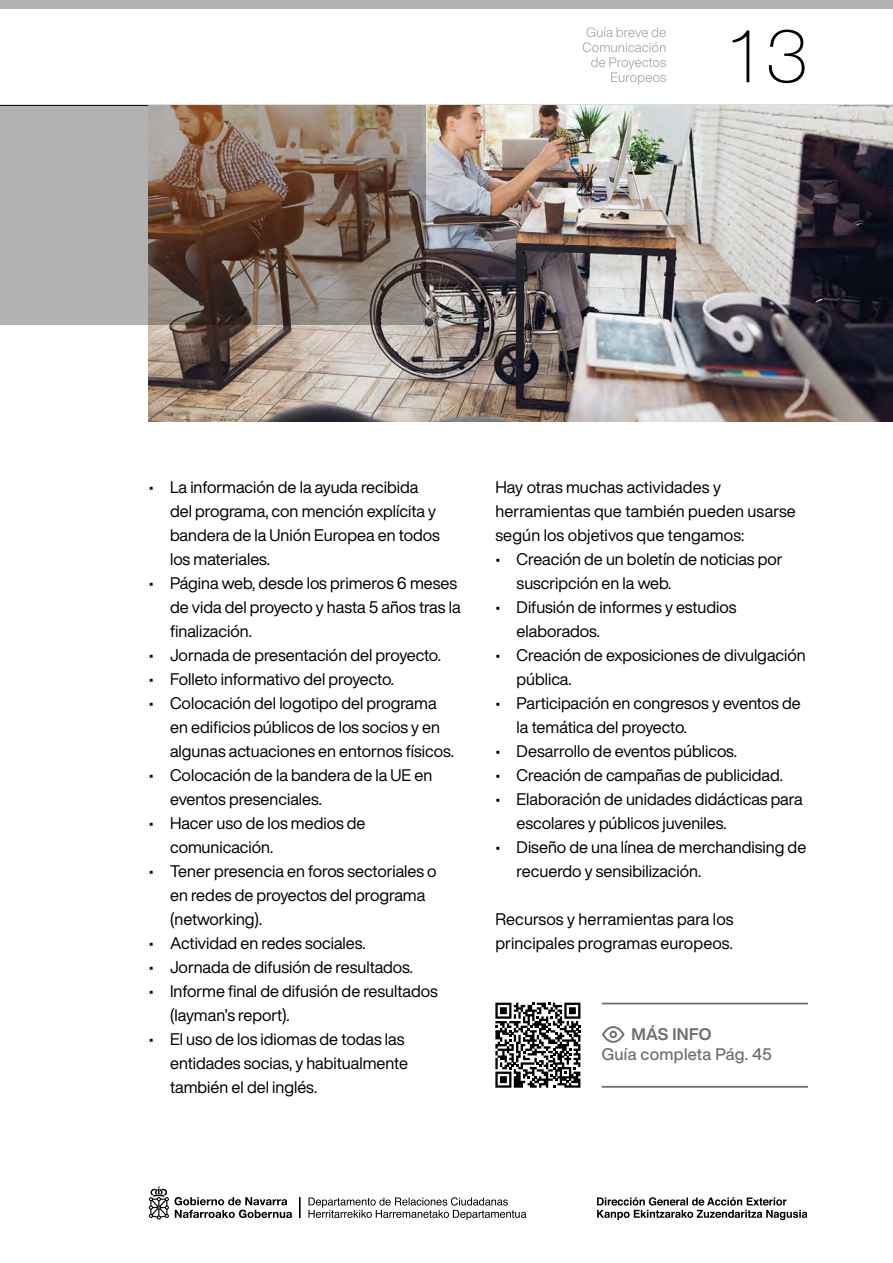
<style>
.page{position:relative;width:893px;height:1263px;background:#fff}
.page>*{position:absolute;margin:0;border:0;box-sizing:border-box;transform-origin:0 0}
.t1{font:100 75px "Helvetica Neue";color:#000}
.t2{font:16.5px/24px "Helvetica Now Display";color:#000}
.t3{font:500 16.5px/19.5px "Helvetica Now Display";letter-spacing:.02em;color:#706f6f}
.s1{font-weight:700}
</style>
<div class="page">
<svg style="left:583px;top:27px;width:83px;height:58px"></svg>
<hr style="left:0;top:105px;width:893px;height:1px;background:#000">
<svg style="left:597px;top:1197px;width:210px;height:23px"></svg>
<svg style="left:149px;top:1186px;width:143px;height:33px"></svg>
<svg style="left:308px;top:1197px;width:218px;height:23px"></svg>
<hr style="left:299px;top:1197px;width:2px;height:21px;background:#000">
<div style="left:0;top:0;width:893px;height:9px;background:#b3b2b2"></div>
<img style="left:149px;top:106px;width:744px;height:315px">
<svg style="left:0;top:105px;width:425px;height:220px;background:#8f8179"></svg>
<svg style="left:602px;top:1026px;width:23px;height:17px"></svg>
<hr style="left:602px;top:1003px;width:206px;height:1px;background:#706f6f">
<hr style="left:602px;top:1086px;width:206px;height:2px;background:#706f6f">
<svg style="left:495px;top:1003px;width:85px;height:85px"></svg>
<h1 class="t1" style="left:724px;top:-1px;width:85px">13</h1>
<p class="t2" style="left:170px;top:475px;width:271px;text-indent:-21px">• La información de la ayuda recibida del programa, con mención explícita y bandera de la Unión Europea en todos los materiales.</p>
<p class="t2" style="left:170px;top:571px;width:292px;text-indent:-21px">• Página web, desde los primeros 6 meses de vida del proyecto y hasta 5 años tras la finalización.</p>
<p class="t2" style="left:149px;top:643px;width:294px">• Jornada de presentación del proyecto.</p>
<p class="t2" style="left:149px;top:667px;width:247px">• Folleto informativo del proyecto.</p>
<p class="t2" style="left:170px;top:691px;width:285px;text-indent:-21px">• Colocación del logotipo del programa en edificios públicos de los socios y en algunas actuaciones en entornos físicos.</p>
<p class="t2" style="left:170px;top:763px;width:264px;text-indent:-21px">• Colocación de la bandera de la UE en eventos presenciales.</p>
<p class="t2" style="left:170px;top:811px;width:197px;text-indent:-21px">• Hacer uso de los medios de comunicación.</p>
<p class="t2" style="left:170px;top:859px;width:268px;text-indent:-21px">• Tener presencia en foros sectoriales o en redes de proyectos del programa (networking).</p>
<p class="t2" style="left:149px;top:931px;width:218px">• Actividad en redes sociales.</p>
<p class="t2" style="left:149px;top:955px;width:266px">• Jornada de difusión de resultados.</p>
<p class="t2" style="left:170px;top:979px;width:269px;text-indent:-21px">• Informe final de difusión de resultados (layman’s report).</p>
<p class="t2" style="left:170px;top:1027px;width:239px;text-indent:-21px">• El uso de los idiomas de todas las entidades socias, y habitualmente también el del inglés.</p>
<p class="t2" style="left:495px;top:475px;width:302px">Hay otras muchas actividades y herramientas que también pueden usarse según los objetivos que tengamos:</p>
<p class="t2" style="left:517px;top:547px;width:268px;text-indent:-21px">• Creación de un boletín de noticias por suscripción en la web.</p>
<p class="t2" style="left:517px;top:595px;width:221px;text-indent:-21px">• Difusión de informes y estudios elaborados.</p>
<p class="t2" style="left:517px;top:643px;width:291px;text-indent:-21px">• Creación de exposiciones de divulgación pública.</p>
<p class="t2" style="left:517px;top:691px;width:286px;text-indent:-21px">• Participación en congresos y eventos de la temática del proyecto.</p>
<p class="t2" style="left:495px;top:739px;width:243px">• Desarrollo de eventos públicos.</p>
<p class="t2" style="left:495px;top:763px;width:289px">• Creación de campañas de publicidad.</p>
<p class="t2" style="left:517px;top:787px;width:287px;text-indent:-21px">• Elaboración de unidades didácticas para escolares y públicos juveniles.</p>
<p class="t2" style="left:517px;top:835px;width:291px;text-indent:-21px">• Diseño de una línea de merchandising de recuerdo y sensibilización.</p>
<p class="t2" style="left:495px;top:907px;width:240px">Recursos y herramientas para los principales programas europeos.</p>
<p class="t3" style="left:602px;top:1025px;width:172px;text-indent:30px"><span class="s1">MÁS INFO<br></span>Guía completa Pág. 45</p>
</div>
